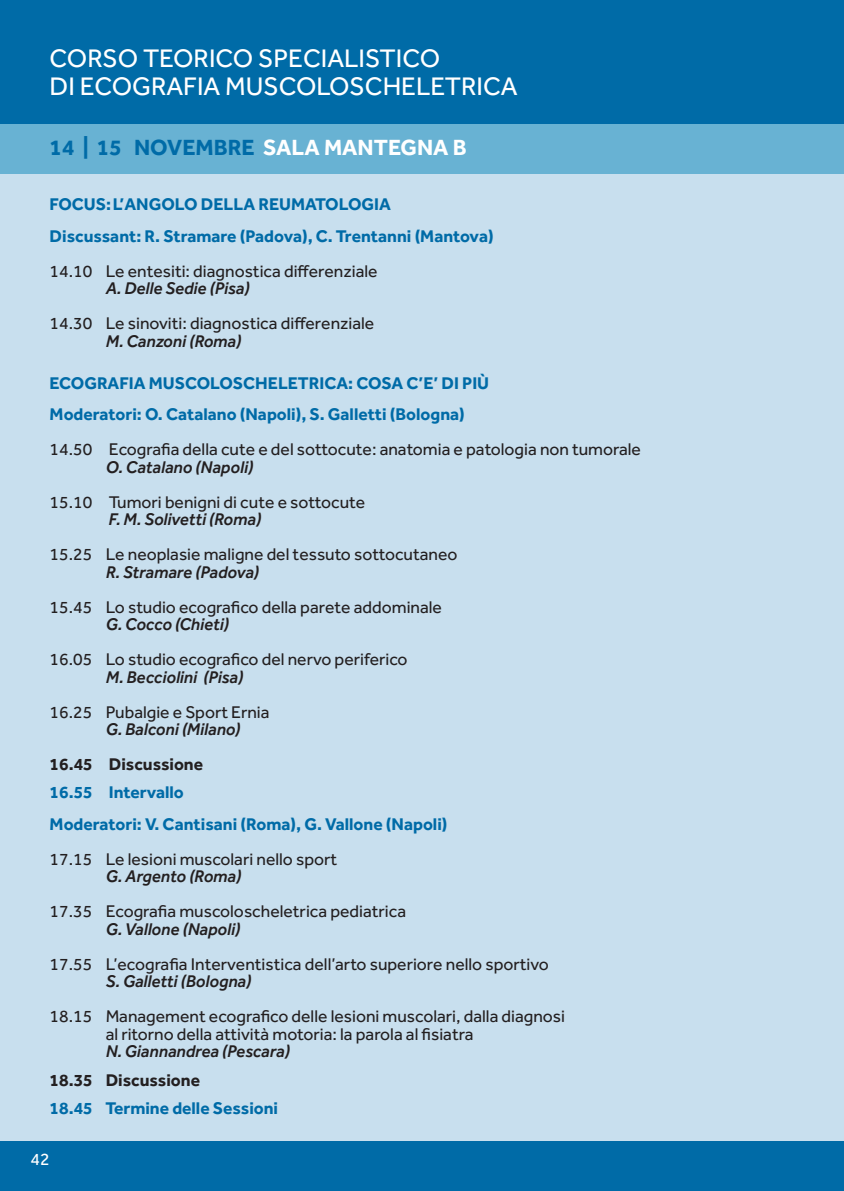
<style>
.page{position:relative;width:844px;height:1191px;background:#fff}
.page>*{position:absolute;margin:0;border:0;box-sizing:border-box;transform-origin:0 0}
.t1{font:26.25px/28px "Effra";color:#fff}
.t2{font:700 22.75px "Effra";color:#006ba7}
.t3{font:17.5px/17.5px "Effra";color:#231f20}
.t4{font:700 17.5px/31.5px "Effra";color:#006ba7}
.t5{font:italic 500 17.5px "Effra";color:#231f20}
.t6{font:700 17.5px "Effra";color:#231f20}
.t7{font:17.5px "Effra";color:#fff}
.s1{color:#fff}
</style>
<div class="page">
<div style="left:0;top:0;width:843px;height:1191px;background:#c8dfee"></div>
<div style="left:0;top:1141px;width:843px;height:50px;background:#006ba7"></div>
<div style="left:0;top:0;width:843px;height:124px;background:#006ba7"></div>
<div style="left:0;top:124px;width:843px;height:50px;background:#68b2d3"></div>
<h1 class="t1" style="left:50px;top:44px;width:469px">CORSO TEORICO SPECIALISTICO<br>DI ECOGRAFIA MUSCOLOSCHELETRICA</h1>
<h2 class="t2" style="left:50px;top:134px;width:418px">14 | 15 NOVEMBRE <span class="s1">SALA MANTEGNA B</span></h2>
<p class="t4" style="left:50px;top:188px;width:445px">FOCUS:L’ANGOLO DELLA REUMATOLOGIA<br>Discussant: R. Stramare (Padova), C. Trentanni (Mantova)</p>
<p class="t3" style="left:50px;top:262px;width:329px">14.10 Le entesiti: diagnostica differenziale</p>
<p class="t5" style="left:106px;top:278px;width:146px">A. Delle Sedie (Pisa)</p>
<p class="t3" style="left:50px;top:314px;width:326px">14.30 Le sinoviti: diagnostica differenziale</p>
<p class="t5" style="left:106px;top:330px;width:137px">M. Canzoni (Roma)</p>
<p class="t4" style="left:50px;top:367px;width:441px">ECOGRAFIA MUSCOLOSCHELETRICA: COSA C’E’ DI PIÙ<br>Moderatori: O. Catalano (Napoli), S. Galletti (Bologna)</p>
<p class="t3" style="left:50px;top:440px;width:592px">14.50 Ecografia della cute e del sottocute: anatomia e patologia non tumorale</p>
<p class="t5" style="left:106px;top:456px;width:149px">O. Catalano (Napoli)</p>
<p class="t3" style="left:50px;top:493px;width:317px">15.10 Tumori benigni di cute e sottocute</p>
<p class="t5" style="left:109px;top:509px;width:154px">F. M. Solivetti (Roma)</p>
<p class="t3" style="left:50px;top:545px;width:409px">15.25 Le neoplasie maligne del tessuto sottocutaneo</p>
<p class="t5" style="left:106px;top:561px;width:155px">R. Stramare (Padova)</p>
<p class="t3" style="left:50px;top:598px;width:394px">15.45 Lo studio ecografico della parete addominale</p>
<p class="t5" style="left:106px;top:614px;width:125px">G. Cocco (Chieti)</p>
<p class="t3" style="left:50px;top:650px;width:359px">16.05 Lo studio ecografico del nervo periferico</p>
<p class="t5" style="left:106px;top:666px;width:139px">M. Becciolini (Pisa)</p>
<p class="t3" style="left:50px;top:703px;width:221px">16.25 Pubalgie e Sport Ernia</p>
<p class="t5" style="left:106px;top:719px;width:136px">G. Balconi (Milano)</p>
<p class="t6" style="left:50px;top:754px;width:155px">16.45 Discussione</p>
<p class="t4" style="left:50px;top:776px;width:399px">16.55 Intervallo<br>Moderatori: V. Cantisani (Roma), G. Vallone (Napoli)</p>
<p class="t3" style="left:50px;top:850px;width:289px">17.15 Le lesioni muscolari nello sport</p>
<p class="t5" style="left:106px;top:866px;width:137px">G. Argento (Roma)</p>
<p class="t3" style="left:50px;top:902px;width:358px">17.35 Ecografia muscoloscheletrica pediatrica</p>
<p class="t5" style="left:106px;top:918px;width:136px">G. Vallone (Napoli)</p>
<p class="t3" style="left:50px;top:955px;width:500px">17.55 L’ecografia Interventistica dell’arto superiore nello sportivo</p>
<p class="t5" style="left:106px;top:971px;width:147px">S. Galletti (Bologna)</p>
<p class="t3" style="left:106px;top:1007px;width:461px;text-indent:-56px">18.15 Management ecografico delle lesioni muscolari, dalla diagnosi al ritorno della attività motoria: la parola al fisiatra</p>
<p class="t5" style="left:106px;top:1041px;width:186px">N. Giannandrea (Pescara)</p>
<p class="t6" style="left:50px;top:1069px;width:152px">18.35 Discussione</p>
<p class="t4" style="left:50px;top:1091px;width:230px">18.45 Termine delle Sessioni</p>
<p class="t7" style="left:31px;top:1149px;width:21px">42</p>
</div>
